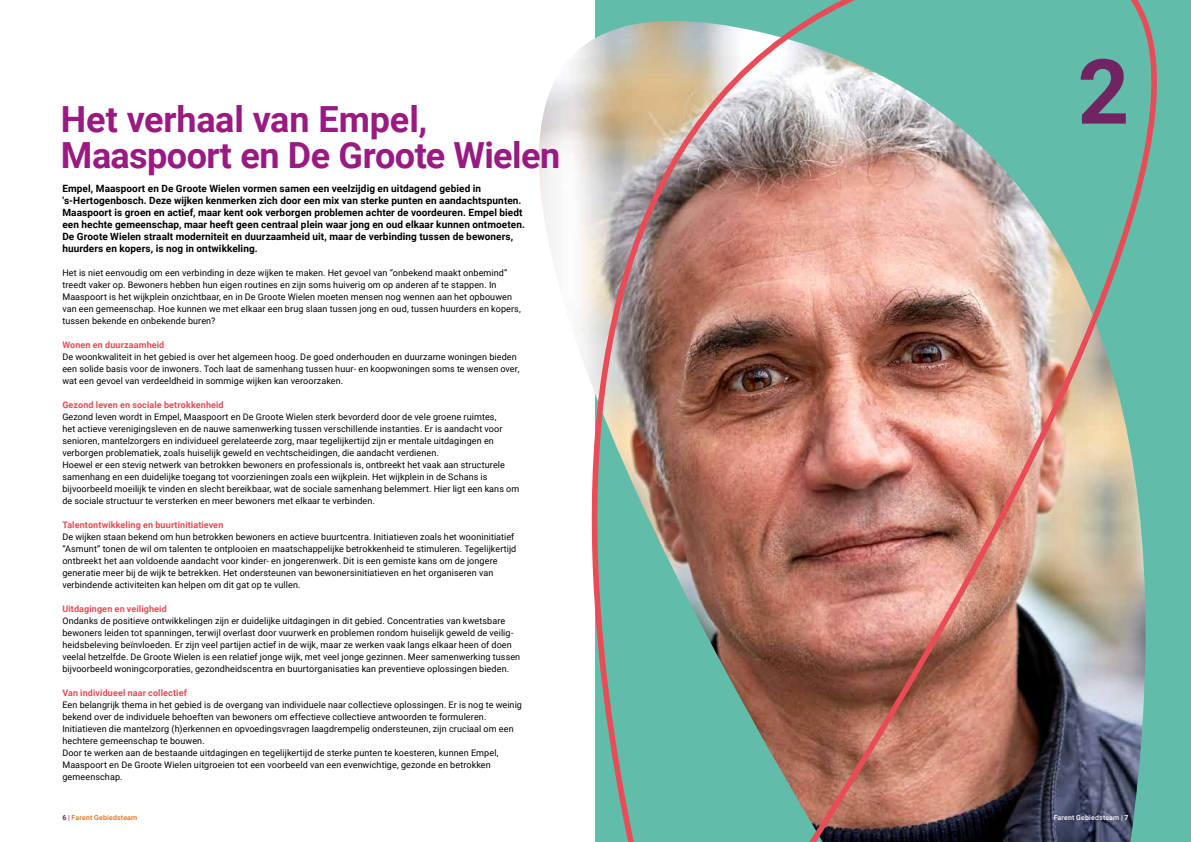
<style>
.page{position:relative;width:1191px;height:842px;background:#fff}
.page>*{position:absolute;margin:0;border:0;box-sizing:border-box;transform-origin:0 0}
.t1{font:700 90px "Roboto";color:#702562}
.t2{font:700 36px/36px "Roboto";letter-spacing:-.015em;color:#991a81}
.t3{font:700 10px/12px "Roboto";letter-spacing:.01em;color:#000}
.t4{font:9px/12px "Roboto";letter-spacing:.01em;color:#000}
.t5{font:700 9px "Roboto";letter-spacing:.01em;color:#e94b57}
.t6{font:500 7px "Roboto";letter-spacing:.02em;color:#ec6907}
.t7{font:500 7px "Roboto";letter-spacing:.02em;color:#fff}
.s1{font-weight:700;color:#702562}
.s2{font-weight:400;color:#702562}
.s3{font-weight:700}
</style>
<div class="page">
<img style="left:539px;top:0;width:652px;height:842px">
<h2 class="t2" style="left:61px;top:100px;width:501px">Het verhaal van Empel,<br>Maaspoort en De Groote Wielen</h2>
<p class="t3" style="left:62px;top:182px;width:464px">Empel, Maaspoort en De Groote Wielen vormen samen een veelzijdig en uitdagend gebied in 's-Hertogenbosch. Deze wijken kenmerken zich door een mix van sterke punten en aandachtspunten.<br>Maaspoort is groen en actief, maar kent ook verborgen problemen achter de voordeuren. Empel biedt een hechte gemeenschap, maar heeft geen centraal plein waar jong en oud elkaar kunnen ontmoeten.<br>De Groote Wielen straalt moderniteit en duurzaamheid uit, maar de verbinding tussen de bewoners, huurders en kopers, is nog in ontwikkeling.</p>
<p class="t4" style="left:62px;top:266px;width:460px">Het is niet eenvoudig om een verbinding in deze wijken te maken. Het gevoel van “onbekend maakt onbemind” treedt vaker op. Bewoners hebben hun eigen routines en zijn soms huiverig om op anderen af te stappen. In Maaspoort is het wijkplein onzichtbaar, en in De Groote Wielen moeten mensen nog wennen aan het opbouwen van een gemeenschap. Hoe kunnen we met elkaar een brug slaan tussen jong en oud, tussen huurders en kopers, tussen bekende en onbekende buren?</p>
<p class="t5" style="left:62px;top:338px;width:103px">Wonen en duurzaamheid</p>
<p class="t4" style="left:62px;top:350px;width:458px">De woonkwaliteit in het gebied is over het algemeen hoog. De goed onderhouden en duurzame woningen bieden een solide basis voor de inwoners. Toch laat de samenhang tussen huur- en koopwoningen soms te wensen over, wat een gevoel van verdeeldheid in sommige wijken kan veroorzaken.</p>
<p class="t5" style="left:62px;top:398px;width:163px">Gezond leven en sociale betrokkenheid</p>
<p class="t4" style="left:62px;top:410px;width:458px">Gezond leven wordt in Empel, Maaspoort en De Groote Wielen sterk bevorderd door de vele groene ruimtes,<br>het actieve verenigingsleven en de nauwe samenwerking tussen verschillende instanties. Er is aandacht voor senioren, mantelzorgers en individueel gerelateerde zorg, maar tegelijkertijd zijn er mentale uitdagingen en verborgen problematiek, zoals huiselijk geweld en vechtscheidingen, die aandacht verdienen.<br>Hoewel er een stevig netwerk van betrokken bewoners en professionals is, ontbreekt het vaak aan structurele samenhang en een duidelijke toegang tot voorzieningen zoals een wijkplein. Het wijkplein in de Schans is bijvoorbeeld moeilijk te vinden en slecht bereikbaar, wat de sociale samenhang belemmert. Hier ligt een kans om de sociale structuur te versterken en meer bewoners met elkaar te verbinden.</p>
<p class="t5" style="left:62px;top:518px;width:162px">Talentontwikkeling en buurtinitiatieven</p>
<p class="t4" style="left:62px;top:530px;width:455px">De wijken staan bekend om hun betrokken bewoners en actieve buurtcentra. Initiatieven zoals het wooninitiatief “Asmunt” tonen de wil om talenten te ontplooien en maatschappelijke betrokkenheid te stimuleren. Tegelijkertijd ontbreekt het aan voldoende aandacht voor kinder- en jongerenwerk. Dit is een gemiste kans om de jongere generatie meer bij de wijk te betrekken. Het ondersteunen van bewonersinitiatieven en het organiseren van verbindende activiteiten kan helpen om dit gat op te vullen.</p>
<p class="t5" style="left:62px;top:602px;width:106px">Uitdagingen en veiligheid</p>
<p class="t4" style="left:62px;top:614px;width:459px">Ondanks de positieve ontwikkelingen zijn er duidelijke uitdagingen in dit gebied. Concentraties van kwetsbare bewoners leiden tot spanningen, terwijl overlast door vuurwerk en problemen rondom huiselijk geweld de veilig&shy;heidsbeleving beïnvloeden. Er zijn veel partijen actief in de wijk, maar ze werken vaak langs elkaar heen of doen veelal hetzelfde. De Groote Wielen is een relatief jonge wijk, met veel jonge gezinnen. Meer samenwerking tussen bijvoorbeeld woningcorporaties, gezondheidscentra en buurtorganisaties kan preventieve oplossingen bieden.</p>
<p class="t5" style="left:62px;top:686px;width:126px">Van individueel naar collectief</p>
<p class="t4" style="left:62px;top:698px;width:461px">Een belangrijk thema in het gebied is de overgang van individuele naar collectieve oplossingen. Er is nog te weinig bekend over de individuele behoeften van bewoners om effectieve collectieve antwoorden te formuleren.<br>Initiatieven die mantelzorg (h)erkennen en opvoedingsvragen laagdrempelig ondersteunen, zijn cruciaal om een hechtere gemeenschap te bouwen.<br>Door te werken aan de bestaande uitdagingen en tegelijkertijd de sterke punten te koesteren, kunnen Empel, Maaspoort en De Groote Wielen uitgroeien tot een voorbeeld van een evenwichtige, gezonde en betrokken gemeenschap.</p>
<h1 class="t1" style="left:1077px;top:29px;width:53px">2</h1>
<p class="t6" style="left:62px;top:812px;width:76px"><span class="s1">6</span> <span class="s2">|</span> Farent Gebiedsteam</p>
<p class="t7" style="left:1053px;top:812px;width:76px">Farent Gebiedsteam | <span class="s3">7</span></p>
</div>
